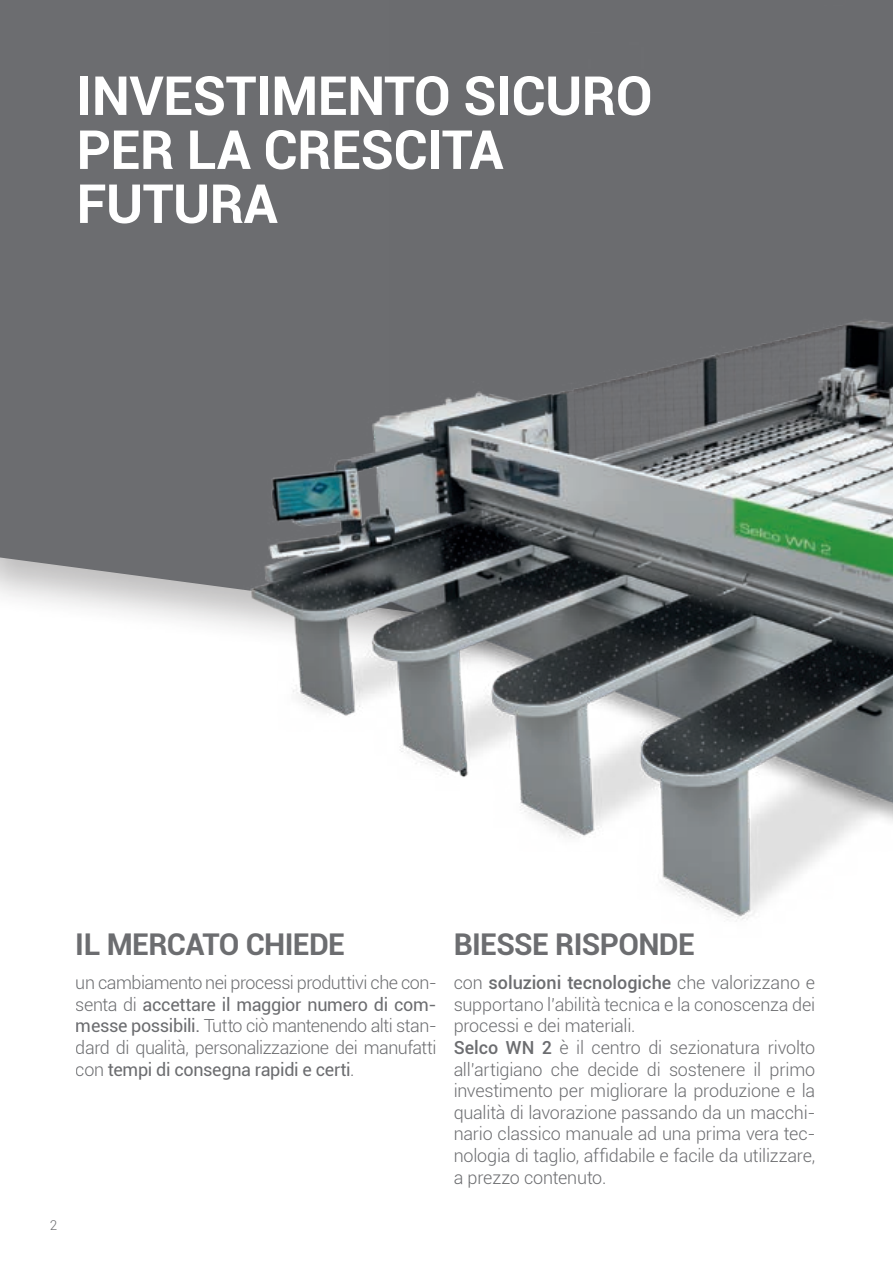
<style>
.page{position:relative;width:893px;height:1263px;background:#fff}
.page>*{position:absolute;margin:0;border:0;box-sizing:border-box;transform-origin:0 0}
.t1{font:700 54px "Roboto";letter-spacing:-.01em;color:#fff}
.t2{font:700 30px "Roboto";letter-spacing:-.02em;color:#6c6d70}
.t3{font:300 18px/21.6px "Roboto";letter-spacing:-.01em;color:#6c6d70;text-align:justify}
.t4{font:300 13.5px "Roboto";color:#6c6d70}
.s1{font-weight:400}
.s2{font-weight:500}
</style>
<div class="page">
<div style="left:0;top:0;width:893px;height:622px;background:#6c6d70"></div>
<img style="left:208px;top:275px;width:685px;height:646px">
<p class="t1" style="left:77px;top:58px;width:578px">INVESTIMENTO SICURO</p>
<p class="t1" style="left:77px;top:112px;width:429px">PER LA CRESCITA</p>
<p class="t1" style="left:77px;top:166px;width:203px">FUTURA</p>
<p class="t4" style="left:50px;top:1215px;width:9px">2</p>
<h2 class="t2" style="left:76px;top:923px;width:271px">IL MERCATO CHIEDE</h2>
<p class="t3" style="left:76px;top:971px;width:362px">un cambiamento nei processi produttivi che con&shy;senta di <span class="s1">accettare il maggior numero di com&shy;messe possibili.</span> Tutto ciò mantenendo alti stan&shy;dard di qualità, personalizzazione dei manufatti con <span class="s1">tempi di consegna rapidi e certi</span>.</p>
<h2 class="t2" style="left:454px;top:923px;width:243px">BIESSE RISPONDE</h2>
<p class="t3" style="left:454px;top:971px;width:363px;text-align:left">con <span class="s2">soluzioni tecnologiche</span> che valorizzano e supportano l’abilità tecnica e la conoscenza dei processi e dei materiali.<br><span class="s2">Selco WN 2</span> è il centro di sezionatura rivolto all’artigiano che decide di sostenere il primo investimento per migliorare la produzione e la qualità di lavorazione passando da un macchi&shy;nario classico manuale ad una prima vera tec&shy;nologia di taglio, affidabile e facile da utilizzare, a prezzo contenuto.</p>
</div>
